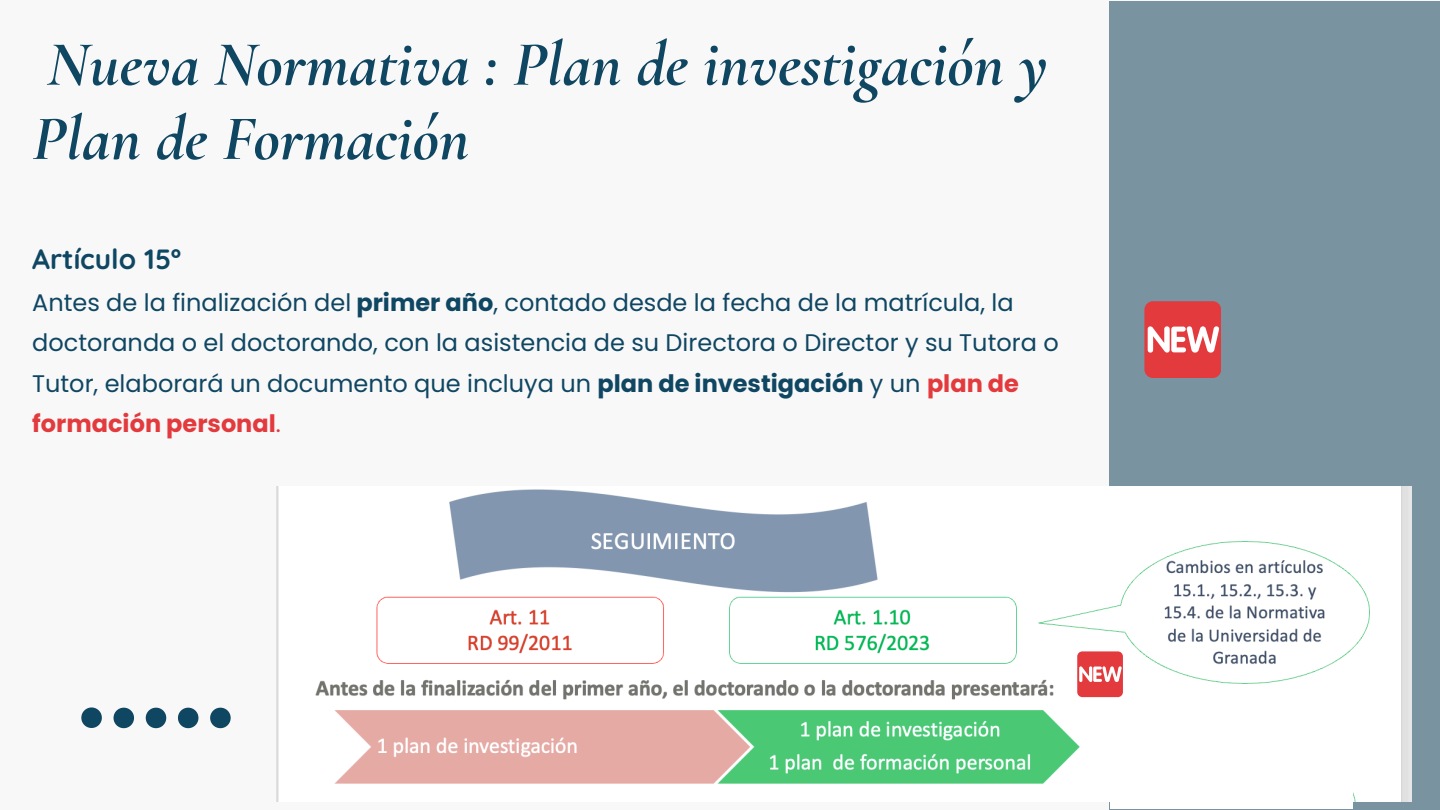
<style>
.page{position:relative;width:1440px;height:810px;background:#f8f8f8}
.page>*{position:absolute;margin:0;border:0;box-sizing:border-box;transform-origin:0 0}
.t1{font:italic 700 64px/74.2px "Cormorant Garamond";color:#0f4662}
.t2{font:700 28px "Quicksand";color:#0f4662}
.t3{font:24px/40.5px "Poppins";color:#0f4662}
.s1{font-weight:700}
.s2{font-weight:700;color:#e33a3d}
.s3{color:#e33a3d}
</style>
<div class="page">
<div style="left:1110px;top:1px;width:330px;height:809px;background:#7994a0"></div>
<svg style="left:81px;top:707px;width:21px;height:21px"></svg>
<svg style="left:114px;top:708px;width:20px;height:20px"></svg>
<svg style="left:146px;top:708px;width:20px;height:20px"></svg>
<svg style="left:178px;top:708px;width:20px;height:20px"></svg>
<svg style="left:210px;top:708px;width:21px;height:20px"></svg>
<img style="left:276px;top:487px;width:1135px;height:315px">
<div style="left:1110px;top:729px;width:243px;height:79px;background:#fff"></div>
<div style="left:1144px;top:301px;width:77px;height:77px;background:#e33a3d;border-radius:9px"></div>
<svg style="left:1148px;top:326px;width:71px;height:27px"></svg>
<div style="left:1077px;top:651px;width:46px;height:46px;background:#e33a3d;border-radius:5px"></div>
<svg style="left:1079px;top:666px;width:43px;height:16px"></svg>
<h1 class="t1" style="left:32px;top:27px;width:1017px">Nueva Normativa : Plan de investigación y<br>Plan de Formación</h1>
<h2 class="t2" style="left:32px;top:241px;width:150px">Artículo 15º</h2>
<p class="t3" style="left:32px;top:282px;width:1028px">Antes de la finalización del <span class="s1">primer año</span>, contado desde la fecha de la matrícula, la doctoranda o el doctorando, con la asistencia de su Directora o Director y su Tutora o Tutor, elaborará un documento que incluya un <span class="s1">plan de investigación</span> y un <span class="s2">plan de formación personal</span><span class="s3">.</span></p>
</div>
